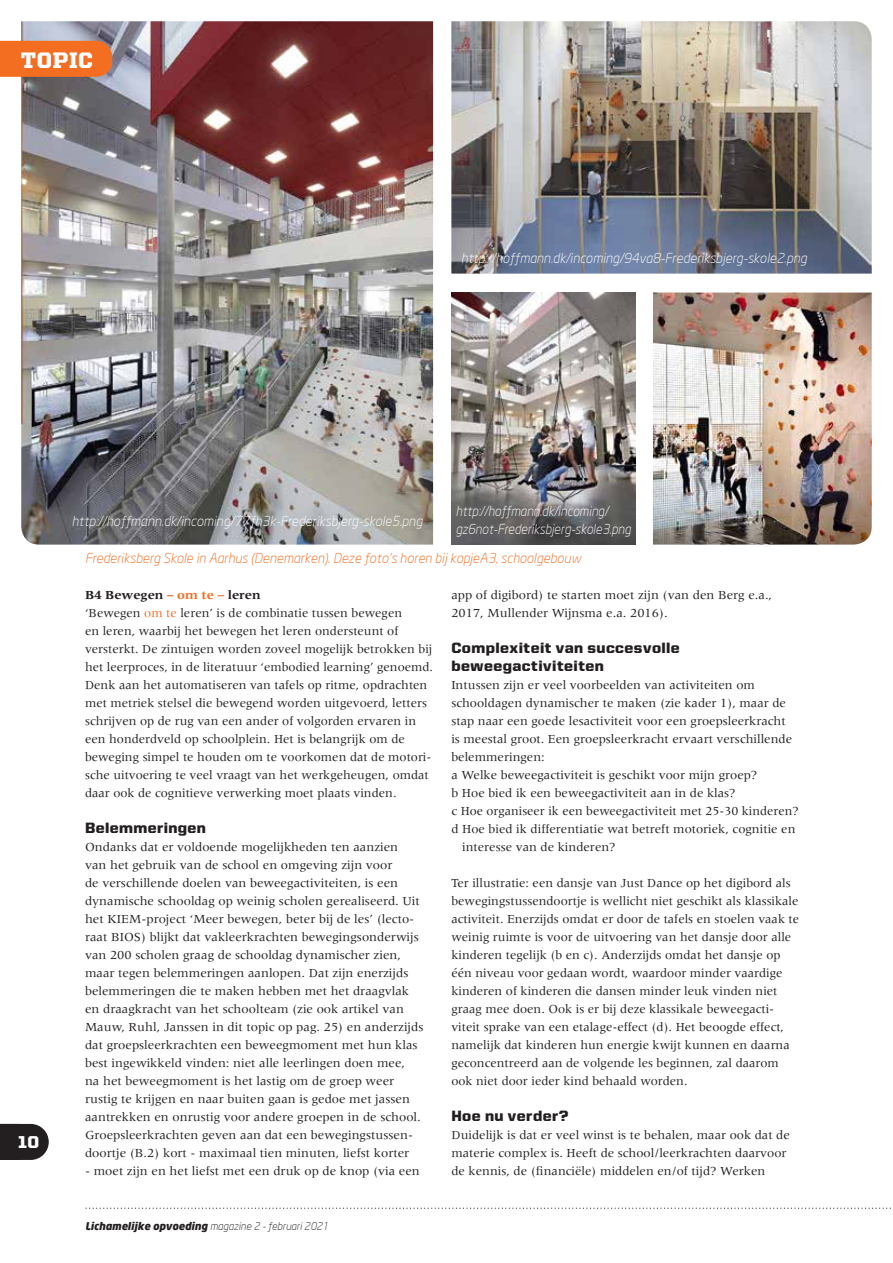
<style>
.page{position:relative;width:893px;height:1263px;background:#fff}
.page>*{position:absolute;margin:0;border:0;box-sizing:border-box;transform-origin:0 0}
.t1{font:900 22.5px "United Serif Reg";letter-spacing:.03em;color:#fff}
.t2{font:900 17.25px "United Sans Reg";color:#fff}
.t3{font:900 15px/18px "United Sans Reg";letter-spacing:.03em;color:#231f20}
.t4{font:italic 300 13.5px "Neo Sans";color:#fff}
.t5{font:italic 300 13.5px "Neo Sans";color:#f36e21}
.t6{font:italic 300 13.5px/18px "Neo Sans";color:#fff;scale:.95 1}
.t7{font:12.75px/18px "Meridien LT Std";color:#231f20}
.t8{font:italic 300 10.5px "Neo Sans";color:#231f20}
.s1{font-weight:700}
.s2{font-weight:700;color:#f36e21}
.s3{color:#f36e21}
.s4{font-weight:900}
</style>
<div class="page">
<img style="left:21px;top:21px;width:412px;height:524px">
<div style="left:0;top:41px;width:112px;height:36px;background:#f36e21"></div>
<img style="left:451px;top:21px;width:421px;height:253px">
<img style="left:653px;top:293px;width:219px;height:252px">
<img style="left:451px;top:293px;width:184px;height:252px">
<svg style="left:0;top:1124px;width:49px;height:36px;background:#353132"></svg>
<svg style="left:85px;top:1207px;width:806px;height:2px"></svg>
<h1 class="t1" style="left:21px;top:48px;width:74px">TOPIC</h1>
<p class="t4" style="left:461px;top:250px;width:348px">http://hoffmann.dk/incoming/94va8-Frederiksbjerg-skole2.png</p>
<p class="t4" style="left:72px;top:513px;width:352px">http://hoffmann.dk/incoming/77fh3k-Frederiksbjerg-skole5.png</p>
<p class="t6" style="left:456px;top:502px;width:186px">http://hoffmann.dk/incoming/ gz6not-Frederiksbjerg-skole3.png</p>
<h2 class="t2" style="left:18px;top:1133px;width:23px">10</h2>
<p class="t5" style="left:85px;top:550px;width:498px">Frederiksberg Skole in Aarhus (Denemarken). Deze foto's horen bij kopjeA3, schoolgebouw</p>
<p class="t7" style="left:85px;top:585px;width:350px"><span class="s1">B4 Bewegen</span> <span class="s2">– om te –</span> <span class="s1">leren<br></span>‘Bewegen <span class="s3">om te</span> leren’ is de combinatie tussen bewegen<br>en leren, waarbij het bewegen het leren ondersteunt of versterkt. De zintuigen worden zoveel mogelijk betrokken bij het leerproces, in de literatuur ‘embodied learning’ genoemd.<br>Denk aan het automatiseren van tafels op ritme, opdrachten met metriek stelsel die bewegend worden uitgevoerd, letters schrijven op de rug van een ander of volgorden ervaren in een honderdveld op schoolplein. Het is belangrijk om de beweging simpel te houden om te voorkomen dat de motori&shy;sche uitvoering te veel vraagt van het werkgeheugen, omdat daar ook de cognitieve verwerking moet plaats vinden.</p>
<p class="t3" style="left:85px;top:818px;width:123px">Belemmeringen</p>
<p class="t7" style="left:85px;top:837px;width:340px">Ondanks dat er voldoende mogelijkheden ten aanzien<br>van het gebruik van de school en omgeving zijn voor<br>de verschillende doelen van beweegactiviteiten, is een dynamische schooldag op weinig scholen gerealiseerd. Uit het KIEM-project ‘Meer bewegen, beter bij de les’ (lecto&shy;raat BIOS) blijkt dat vakleerkrachten bewegingsonderwijs van 200 scholen graag de schooldag dynamischer zien, maar tegen belemmeringen aanlopen. Dat zijn enerzijds belemmeringen die te maken hebben met het draagvlak en draagkracht van het schoolteam (zie ook artikel van Mauw, Ruhl, Janssen in dit topic op pag. 25) en anderzijds dat groepsleerkrachten een beweegmoment met hun klas best ingewikkeld vinden: niet alle leerlingen doen mee,<br>na het beweegmoment is het lastig om de groep weer rustig te krijgen en naar buiten gaan is gedoe met jassen aantrekken en onrustig voor andere groepen in de school.<br>Groepsleerkrachten geven aan dat een bewegingstussen&shy;doortje (B.2) kort - maximaal tien minuten, liefst korter</p>
<p class="t7" style="left:85px;top:1161px;width:336px">- moet zijn en het liefst met een druk op de knop (via een</p>
<p class="t8" style="left:85px;top:1220px;width:245px"><span class="s4">Lichamelijke opvoeding</span> magazine 2 - februari 2021</p>
<p class="t7" style="left:451px;top:585px;width:322px">app of digibord) te starten moet zijn (van den Berg e.a.,<br>2017, Mullender Wijnsma e.a. 2016).</p>
<p class="t3" style="left:451px;top:638px;width:230px">Complexiteit van succesvolle beweegactiviteiten</p>
<p class="t7" style="left:451px;top:675px;width:305px">Intussen zijn er veel voorbeelden van activiteiten om</p>
<p class="t7" style="left:451px;top:693px;width:336px">schooldagen dynamischer te maken (zie kader 1), maar de</p>
<p class="t7" style="left:451px;top:711px;width:336px">stap naar een goede lesactiviteit voor een groepsleerkracht</p>
<p class="t7" style="left:451px;top:729px;width:342px">is meestal groot. Een groepsleerkracht ervaart verschillende</p>
<p class="t7" style="left:451px;top:747px;width:95px">belemmeringen:</p>
<p class="t7" style="left:451px;top:765px;width:308px">a Welke beweegactiviteit is geschikt voor mijn groep?</p>
<p class="t7" style="left:451px;top:783px;width:286px">b Hoe bied ik een beweegactiviteit aan in de klas?</p>
<p class="t7" style="left:451px;top:801px;width:349px">c Hoe organiseer ik een beweegactiviteit met 25-30 kinderen?</p>
<p class="t7" style="left:451px;top:819px;width:346px">d Hoe bied ik differentiatie wat betreft motoriek, cognitie en</p>
<p class="t7" style="left:462px;top:837px;width:155px">interesse van de kinderen?</p>
<p class="t7" style="left:451px;top:873px;width:349px">Ter illustratie: een dansje van Just Dance op het digibord als bewegingstussendoortje is wellicht niet geschikt als klassikale activiteit. Enerzijds omdat er door de tafels en stoelen vaak te weinig ruimte is voor de uitvoering van het dansje door alle kinderen tegelijk (b en c). Anderzijds omdat het dansje op één niveau voor gedaan wordt, waardoor minder vaardige kinderen of kinderen die dansen minder leuk vinden niet graag mee doen. Ook is er bij deze klassikale beweegacti&shy;viteit sprake van een etalage-effect (d). Het beoogde effect, namelijk dat kinderen hun energie kwijt kunnen en daarna geconcentreerd aan de volgende les beginnen, zal daarom ook niet door ieder kind behaald worden.</p>
<p class="t3" style="left:451px;top:1106px;width:118px">Hoe nu verder?</p>
<p class="t7" style="left:451px;top:1125px;width:340px">Duidelijk is dat er veel winst is te behalen, maar ook dat de materie complex is. Heeft de school/leerkrachten daarvoor de kennis, de (financiële) middelen en/of tijd? Werken</p>
</div>
